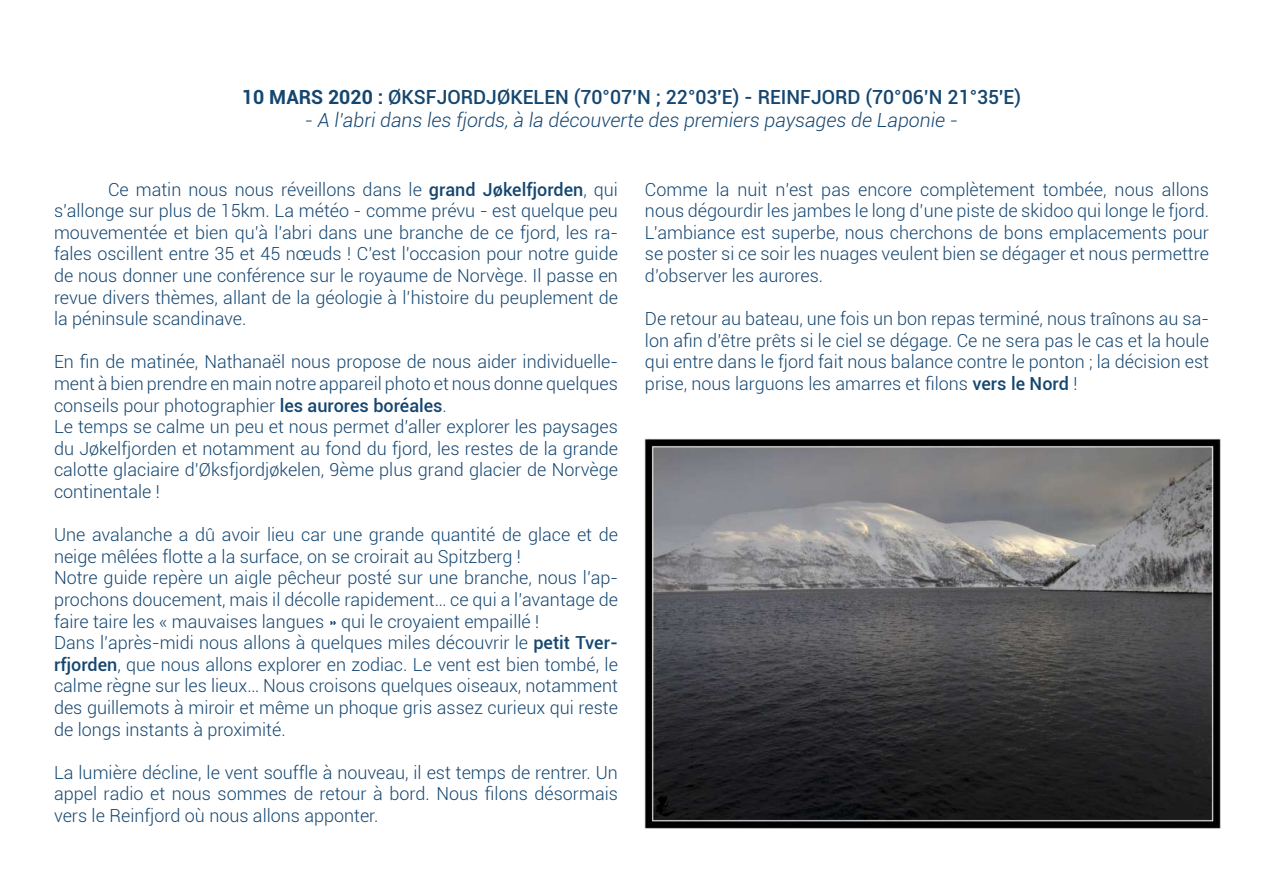
<style>
.page{position:relative;width:1263px;height:893px;background:#fff}
.page>*{position:absolute;margin:0;border:0;box-sizing:border-box;transform-origin:0 0}
.t1{font:500 19.5px "Roboto";color:#154670}
.t2{font:italic 300 19.5px "Roboto";color:#154670}
.t3{font:300 18px/21.6px "Roboto";color:#154670;text-align:justify}
.s1{font-weight:700}
.s2{font-weight:500}
</style>
<div class="page">
<img style="left:644px;top:438px;width:576px;height:390px">
<p class="t1" style="left:242px;top:83px;width:780px"><span class="s1">10 MARS 2020 :</span> ØKSFJORDJØKELEN (70°07’N ; 22°03′E) - REINFJORD (70°06’N 21°35′E)</p>
<p class="t2" style="left:305px;top:107px;width:655px">- A l’abri dans les fjords, à la découverte des premiers paysages de Laponie -</p>
<p class="t3" style="left:54px;top:178px;width:565px;text-indent:54px">Ce matin nous nous réveillons dans le <span class="s2">grand Jøkelfjorden</span>, qui s’allonge sur plus de 15km. La météo - comme prévu - est quelque peu mouvementée et bien qu’à l’abri dans une branche de ce fjord, les ra&shy;fales oscillent entre 35 et 45 nœuds ! C’est l’occasion pour notre guide de nous donner une conférence sur le royaume de Norvège. Il passe en revue divers thèmes, allant de la géologie à l’histoire du peuplement de la péninsule scandinave.</p>
<p class="t3" style="left:54px;top:350px;width:565px;text-align:left">En fin de matinée, Nathanaël nous propose de nous aider individuelle&shy;ment à bien prendre en main notre appareil photo et nous donne quelques conseils pour photographier <span class="s2">les aurores boréales</span>.<br>Le temps se calme un peu et nous permet d’aller explorer les paysages du Jøkelfjorden et notamment au fond du fjord, les restes de la grande calotte glaciaire d’Øksfjordjøkelen, 9ème plus grand glacier de Norvège continentale !</p>
<p class="t3" style="left:54px;top:523px;width:565px;text-align:left">Une avalanche a dû avoir lieu car une grande quantité de glace et de neige mêlées flotte a la surface, on se croirait au Spitzberg !<br>Notre guide repère un aigle pêcheur posté sur une branche, nous l’ap&shy;prochons doucement, mais il décolle rapidement… ce qui a l’avantage de faire taire les « mauvaises langues » qui le croyaient empaillé !<br>Dans l’après-midi nous allons à quelques miles découvrir le <span class="s2">petit Tver&shy;rfjorden</span>, que nous allons explorer en zodiac. Le vent est bien tombé, le calme règne sur les lieux… Nous croisons quelques oiseaux, notamment des guillemots à miroir et même un phoque gris assez curieux qui reste de longs instants à proximité.</p>
<p class="t3" style="left:54px;top:761px;width:565px">La lumière décline, le vent souffle à nouveau, il est temps de rentrer. Un appel radio et nous sommes de retour à bord. Nous filons désormais vers le Reinfjord où nous allons apponter.</p>
<p class="t3" style="left:645px;top:178px;width:565px">Comme la nuit n’est pas encore complètement tombée, nous allons nous dégourdir les jambes le long d’une piste de skidoo qui longe le fjord.<br>L’ambiance est superbe, nous cherchons de bons emplacements pour se poster si ce soir les nuages veulent bien se dégager et nous permettre d’observer les aurores.</p>
<p class="t3" style="left:645px;top:307px;width:565px">De retour au bateau, une fois un bon repas terminé, nous traînons au sa&shy;lon afin d’être prêts si le ciel se dégage. Ce ne sera pas le cas et la houle qui entre dans le fjord fait nous balance contre le ponton ; la décision est prise, nous larguons les amarres et filons <span class="s2">vers le Nord</span> !</p>
</div>
